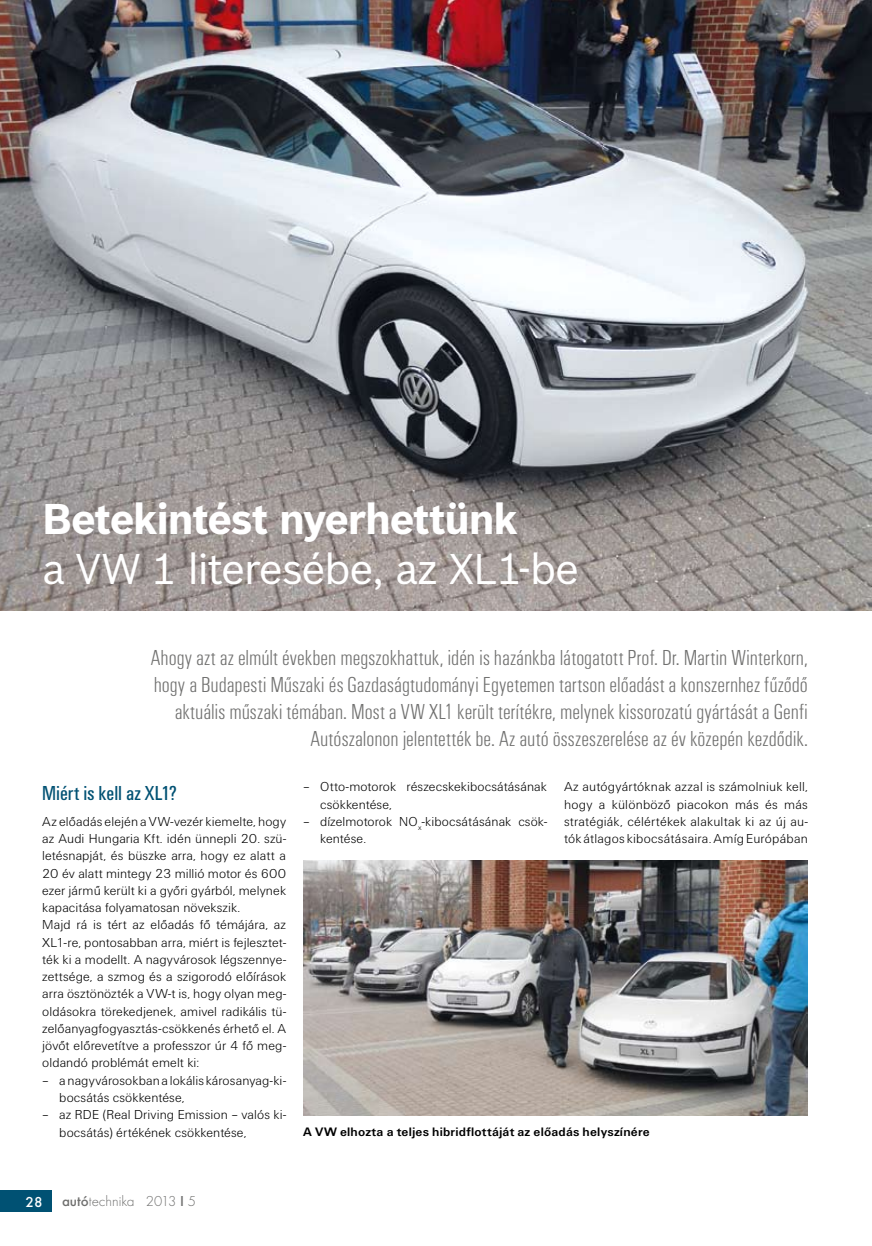
<style>
.page{position:relative;width:872px;height:1246px;background:#fff}
.page>*{position:absolute;margin:0;border:0;box-sizing:border-box;transform-origin:0 0}
.t1{font:42px/49.5px "Bosch Sans East";letter-spacing:-.035em;color:#fff}
.t2{font:22.5px/27px "U001 Con Lig";color:#70706f;text-align:right}
.t3{font:21px "U001 Con";color:#005173}
.t4{font:300 15px "Futura TOT";color:#70706f}
.t5{font:500 15px "Futura TOT";color:#fff}
.t6{font:13.5px/17.2px "U001 Lig";letter-spacing:.01em;color:#000}
.t7{font:700 12.75px "U001";letter-spacing:.015em;color:#000}
.s1{font-weight:700}
.s2{font-weight:500}
</style>
<div class="page">
<div style="left:0;top:1191px;width:51px;height:21px;background:#005173"></div>
<img style="left:0;top:0;width:871px;height:611px">
<img style="left:303px;top:860px;width:505px;height:255px">
<p class="t1" style="left:42px;top:494px;width:538px"><span class="s1">Betekintést nyerhettünk<br></span>a VW 1 literesébe, az XL1-be</p>
<p class="t2" style="left:151px;top:644px;width:658px">Ahogy azt az elmúlt években megszokhattuk, idén is hazánkba látogatott Prof. Dr. Martin Winterkorn, hogy a Budapesti Műszaki és Gazdaságtudományi Egyetemen tartson előadást a konszernhez fűződő aktuális műszaki témában. Most a VW XL1 került terítékre, melynek kissorozatú gyártását a Genfi Autószalonon jelentették be. Az autó összeszerelése az év közepén kezdődik.</p>
<p class="t3" style="left:42px;top:781px;width:136px">Miért is kell az XL1?</p>
<p class="t6" style="left:42px;top:813px;width:245px">Az előadás elején a VW-vezér kiemelte, hogy az Audi Hungaria Kft. idén ünnepli 20. szü&shy;letésnapját, és büszke arra, hogy ez alatt a 20 év alatt mintegy 23 millió motor és 600 ezer jármű került ki a győri gyárból, melynek kapacitása folyamatosan növekszik.<br>Majd rá is tért az előadás fő témájára, az XL1-re, pontosabban arra, miért is fejlesztet&shy;ték ki a modellt. A nagyvárosok légszennye&shy;zettsége, a szmog és a szigorodó előírások arra ösztönözték a VW-t is, hogy olyan meg&shy;oldásokra törekedjenek, amivel radikális tü&shy;zelőanyagfogyasztás-csökkenés érhető el. A jövőt előrevetítve a professzor úr 4 fő meg&shy;oldandó problémát emelt ki:</p>
<p class="t6" style="left:59px;top:1072px;width:228px;text-indent:-17px">– a nagyvárosokban a lokális károsanyag-ki&shy;bocsátás csökkentése,</p>
<p class="t6" style="left:59px;top:1106px;width:228px;text-indent:-17px">– az RDE (Real Driving Emission – valós ki&shy;bocsátás) értékének csökkentése,</p>
<p class="t6" style="left:320px;top:778px;width:228px;text-indent:-17px">– Otto-motorok részecskekibocsátásának csökkentése,</p>
<p class="t6" style="left:320px;top:813px;width:228px;text-indent:-17px">– dízelmotorok NO<sub>x</sub>-kibocsátásának csök&shy;kentése.</p>
<p class="t6" style="left:564px;top:778px;width:245px;text-align:justify">Az autógyártóknak azzal is számolniuk kell, hogy a különböző piacokon más és más stratégiák, célértékek alakultak ki az új au&shy;tók átlagos kibocsátásaira. Amíg Európában</p>
<p class="t7" style="left:303px;top:1124px;width:348px">A VW elhozta a teljes hibridflottáját az előadás helyszínére</p>
<p class="t5" style="left:26px;top:1193px;width:19px">28</p>
<p class="t4" style="left:62px;top:1193px;width:136px"><span class="s2">autó</span>technika 2013 <span class="s2">I</span> 5</p>
</div>
